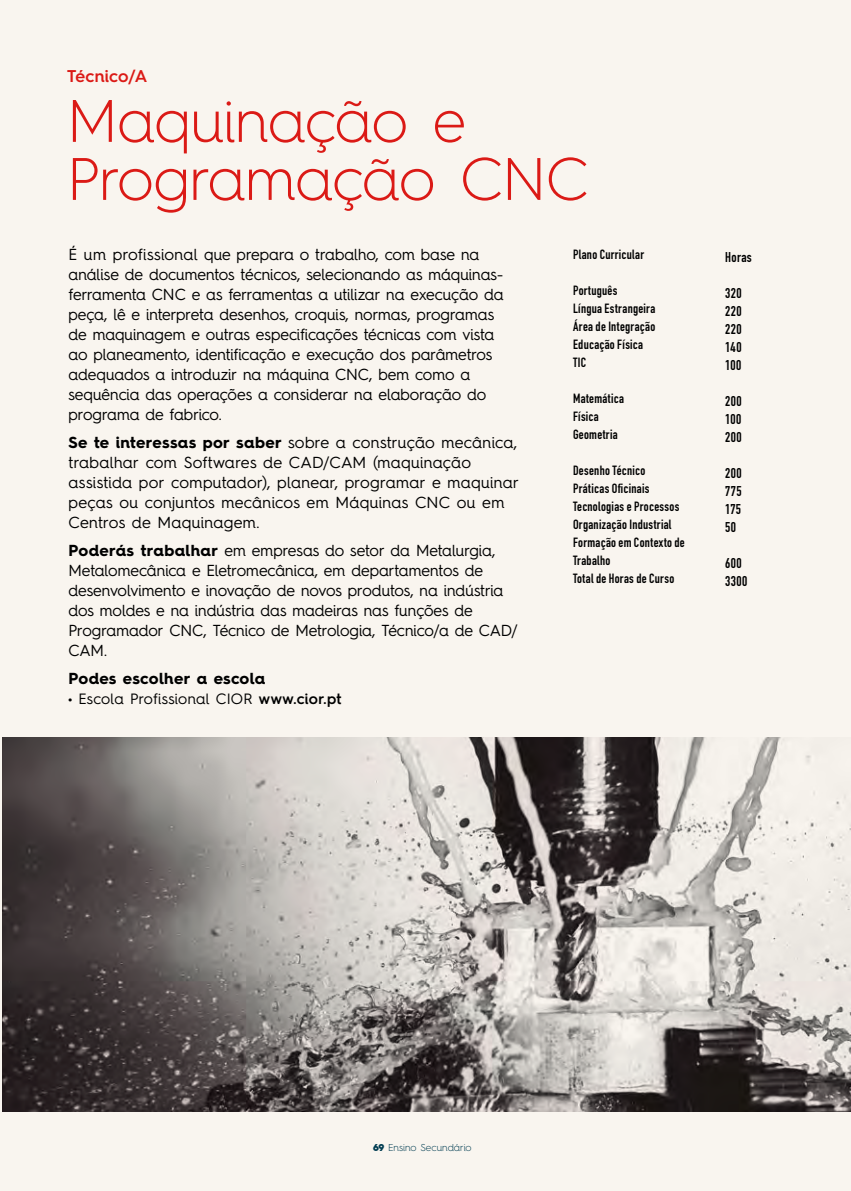
<style>
.page{position:relative;width:851px;height:1191px;background:#fff}
.page>*{position:absolute;margin:0;border:0;box-sizing:border-box;transform-origin:0 0}
.t1{font:300 60px/58px "Hurme Geometric Sans 4";letter-spacing:-.02em;color:#db1a16}
.t2{font:600 17px "Hurme Geometric Sans 4";letter-spacing:.01em;color:#db1a16}
.t3{font:16px/20px "Hurme Geometric Sans 4";letter-spacing:-.005em;color:#000}
.t4{font:16px/20px "Hurme Geometric Sans 4";letter-spacing:.015em;color:#000}
.t5{font:700 16px "Hurme Geometric Sans 4";letter-spacing:.015em;color:#000}
.t6{font:15px "Hurme Geometric Sans 4";letter-spacing:.015em;color:#000}
.t7{font:700 14px/18px "DIN Condensed";letter-spacing:.03em;color:#000;text-align:justify}
.t8{font:700 13.2px/18px "DIN Condensed";letter-spacing:.025em;color:#000}
.t9{font:300 10px "Hurme Geometric Sans 4";color:#003c51}
.s1{font-weight:700}
.s2{font-weight:900;font-size:16px}
.s3{font-weight:600}
.s4{font-weight:900}
</style>
<div class="page">
<div style="left:0;top:0;width:850px;height:1191px;background:#f9f5ef"></div>
<img style="left:3px;top:737px;width:847px;height:374px">
<p class="t2" style="left:67px;top:64px;width:82px">Técnico/A</p>
<h1 class="t1" style="left:67px;top:91px;width:523px">Maquinação e<br>Programação CNC</h1>
<p class="t3" style="left:68px;top:243px;width:436px">É um profissional que prepara o trabalho, com base na análise de documentos técnicos, selecionando as máquinas&shy;ferramenta CNC e as ferramentas a utilizar na execução da peça, lê e interpreta desenhos, croquis, normas, programas de maquinagem e outras especificações técnicas com vista ao planeamento, identificação e execução dos parâmetros adequados a introduzir na máquina CNC, bem como a sequência das operações a considerar na elaboração do programa de fabrico.</p>
<p class="t4" style="left:68px;top:431px;width:452px"><span class="s1">Se te interessas por saber</span> sobre a construção mecânica, trabalhar com Softwares de CAD/CAM (maquinação assistida por computador), planear, programar e maquinar peças ou conjuntos mecânicos em Máquinas CNC ou em Centros de Maquinagem.</p>
<p class="t3" style="left:68px;top:539px;width:451px"><span class="s1">Poderás trabalhar</span> em empresas do setor da Metalurgia, Metalomecânica e Eletromecânica, em departamentos de desenvolvimento e inovação de novos produtos, na indústria dos moldes e na indústria das madeiras nas funções de Programador CNC, Técnico de Metrologia, Técnico/a de CAD/ CAM.</p>
<p class="t5" style="left:68px;top:667px;width:198px">Podes escolher a escola</p>
<p class="t6" style="left:68px;top:688px;width:274px"><span class="s2">·</span> Escola Profissional CIOR <span class="s3">www.cior.pt</span></p>
<p class="t8" style="left:573px;top:245px;width:73px">Plano Curricular</p>
<p class="t8" style="left:573px;top:281px;width:84px">Português<br>Língua Estrangeira<br>Área de Integração<br>Educação Física<br>TIC</p>
<p class="t8" style="left:573px;top:389px;width:52px">Matemática<br>Física<br>Geometria</p>
<p class="t8" style="left:573px;top:461px;width:113px">Desenho Técnico<br>Práticas Oficinais<br>Tecnologias e Processos<br>Organização Industrial<br>Formação em Contexto de<br>Trabalho<br>Total de Horas de Curso</p>
<p class="t7" style="left:725px;top:247px;width:28px">Horas</p>
<p class="t7" style="left:725px;top:283px;width:18px">320<br>220<br>220<br>140<br>100</p>
<p class="t7" style="left:725px;top:391px;width:18px">200<br>100<br>200</p>
<p class="t7" style="left:725px;top:463px;width:18px">200<br>775<br>175<br>50</p>
<p class="t7" style="left:725px;top:553px;width:24px">600<br>3300</p>
<p class="t9" style="left:373px;top:1140px;width:100px"><span class="s4">69</span> Ensino Secundário</p>
</div>
